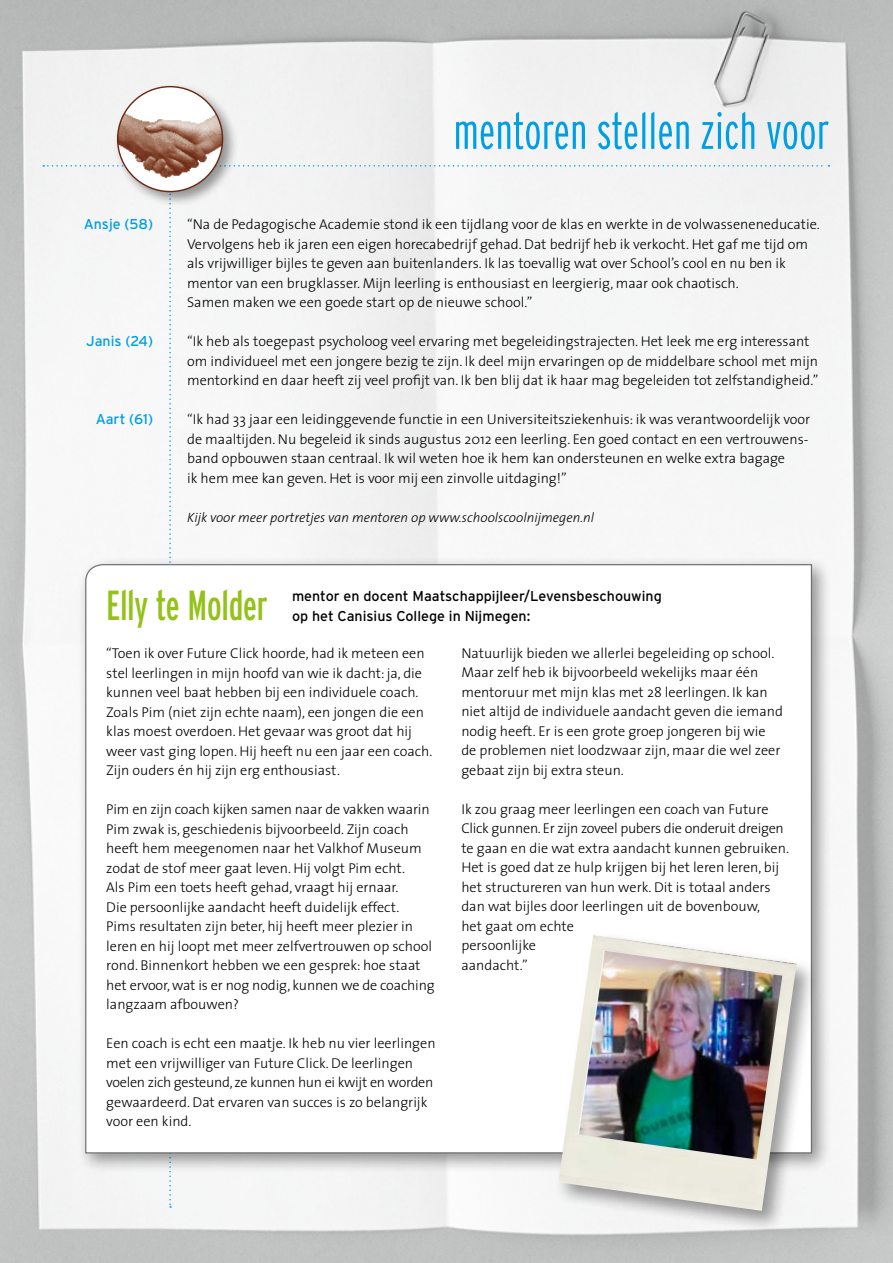
<style>
.page{position:relative;width:893px;height:1263px;background:#fff}
.page>*{position:absolute;margin:0;border:0;box-sizing:border-box;transform-origin:0 0}
.t1{font:300 extra-condensed 51px "Interstate";color:#009ee3}
.t2{font:extra-condensed 42px "Interstate";letter-spacing:-.01em;color:#94c11a}
.t3{font:300 14.25px/19.5px "The Sans";color:#000}
.t4{font:14.25px/19.5px "Interstate";color:#000}
.t5{font:14.25px "Interstate";color:#009ee3}
.t6{font:italic 300 13.5px "The Sans";color:#000}
</style>
<div class="page">
<img style="left:0;top:0;width:893px;height:1263px">
<div style="left:43px;top:165px;width:786px;height:1043px;background:#f5f6f6"></div>
<div style="left:77px;top:557px;width:754px;height:616px;background:#000;opacity:.4"></div>
<svg style="left:85px;top:563px;width:728px;height:591px"></svg>
<div style="left:555px;top:931px;width:263px;height:301px;background:#000;opacity:.4"></div>
<img style="left:558px;top:935px;width:238px;height:276px">
<img style="left:579px;top:951px;width:203px;height:208px">
<div style="left:113px;top:83px;width:125px;height:125px;background:#000;opacity:.4"></div>
<svg style="left:118px;top:87px;width:105px;height:105px"></svg>
<img style="left:118px;top:94px;width:105px;height:91px">
<p class="t5" style="left:84px;top:216px;width:71px">Ansje (58)</p>
<p class="t5" style="left:86px;top:333px;width:68px">Janis (24)</p>
<p class="t5" style="left:96px;top:411px;width:59px">Aart (61)</p>
<h1 class="t1" style="left:453px;top:102px;width:377px">mentoren stellen zich voor</h1>
<p class="t3" style="left:187px;top:214px;width:634px">“Na de Pedagogische Academie stond ik een tijdlang voor de klas en werkte in de volwasseneneducatie.<br>Vervolgens heb ik jaren een eigen horecabedrijf gehad. Dat bedrijf heb ik verkocht. Het gaf me tijd om als vrijwilliger bijles te geven aan buitenlanders. Ik las toevallig wat over School’s cool en nu ben ik mentor van een brugklasser. Mijn leerling is enthousiast en leergierig, maar ook chaotisch.<br>Samen maken we een goede start op de nieuwe school.”</p>
<p class="t3" style="left:187px;top:331px;width:633px">“Ik heb als toegepast psycholoog veel ervaring met begeleidingstrajecten. Het leek me erg interessant om individueel met een jongere bezig te zijn. Ik deel mijn ervaringen op de middelbare school met mijn mentorkind en daar heeft zij veel profijt van. Ik ben blij dat ik haar mag begeleiden tot zelfstandigheid.”</p>
<p class="t3" style="left:187px;top:409px;width:625px">“Ik had 33 jaar een leidinggevende functie in een Universiteitsziekenhuis: ik was verantwoordelijk voor de maaltijden. Nu begeleid ik sinds augustus 2012 een leerling. Een goed contact en een vertrouwens&shy;band opbouwen staan centraal. Ik wil weten hoe ik hem kan ondersteunen en welke extra bagage<br>ik hem mee kan geven. Het is voor mij een zinvolle uitdaging!”</p>
<p class="t6" style="left:187px;top:506px;width:408px">Kijk voor meer portretjes van mentoren op www.schoolscoolnijmegen.nl</p>
<h2 class="t2" style="left:106px;top:581px;width:163px">Elly te Molder</h2>
<p class="t4" style="left:292px;top:586px;width:371px">mentor en docent Maatschappijleer/Levensbeschouwing op het Canisius College in Nijmegen:</p>
<p class="t3" style="left:106px;top:643px;width:328px">“Toen ik over Future Click hoorde, had ik meteen een stel leerlingen in mijn hoofd van wie ik dacht: ja, die kunnen veel baat hebben bij een individuele coach.<br>Zoals Pim (niet zijn echte naam), een jongen die een klas moest overdoen. Het gevaar was groot dat hij weer vast ging lopen. Hij heeft nu een jaar een coach.<br>Zijn ouders én hij zijn erg enthousiast.</p>
<p class="t3" style="left:106px;top:799px;width:330px">Pim en zijn coach kijken samen naar de vakken waarin Pim zwak is, geschiedenis bijvoorbeeld. Zijn coach heeft hem meegenomen naar het Valkhof Museum zodat de stof meer gaat leven. Hij volgt Pim echt.<br>Als Pim een toets heeft gehad, vraagt hij ernaar.<br>Die persoonlijke aandacht heeft duidelijk effect.<br>Pims resultaten zijn beter, hij heeft meer plezier in leren en hij loopt met meer zelfvertrouwen op school rond. Binnenkort hebben we een gesprek: hoe staat het ervoor, wat is er nog nodig, kunnen we de coaching langzaam afbouwen?</p>
<p class="t3" style="left:106px;top:1033px;width:331px">Een coach is echt een maatje. Ik heb nu vier leerlingen met een vrijwilliger van Future Click. De leerlingen voelen zich gesteund, ze kunnen hun ei kwijt en worden gewaardeerd. Dat ervaren van succes is zo belangrijk voor een kind.</p>
<p class="t3" style="left:461px;top:643px;width:323px">Natuurlijk bieden we allerlei begeleiding op school.<br>Maar zelf heb ik bijvoorbeeld wekelijks maar één mentoruur met mijn klas met 28 leerlingen. Ik kan niet altijd de individuele aandacht geven die iemand nodig heeft. Er is een grote groep jongeren bij wie de problemen niet loodzwaar zijn, maar die wel zeer gebaat zijn bij extra steun.</p>
<p class="t3" style="left:461px;top:799px;width:329px">Ik zou graag meer leerlingen een coach van Future Click gunnen. Er zijn zoveel pubers die onderuit dreigen te gaan en die wat extra aandacht kunnen gebruiken.<br>Het is goed dat ze hulp krijgen bij het leren leren, bij het structureren van hun werk. Dit is totaal anders dan wat bijles door leerlingen uit de bovenbouw,<br>het gaat om echte<br>persoonlijke<br>aandacht.”</p>
</div>
